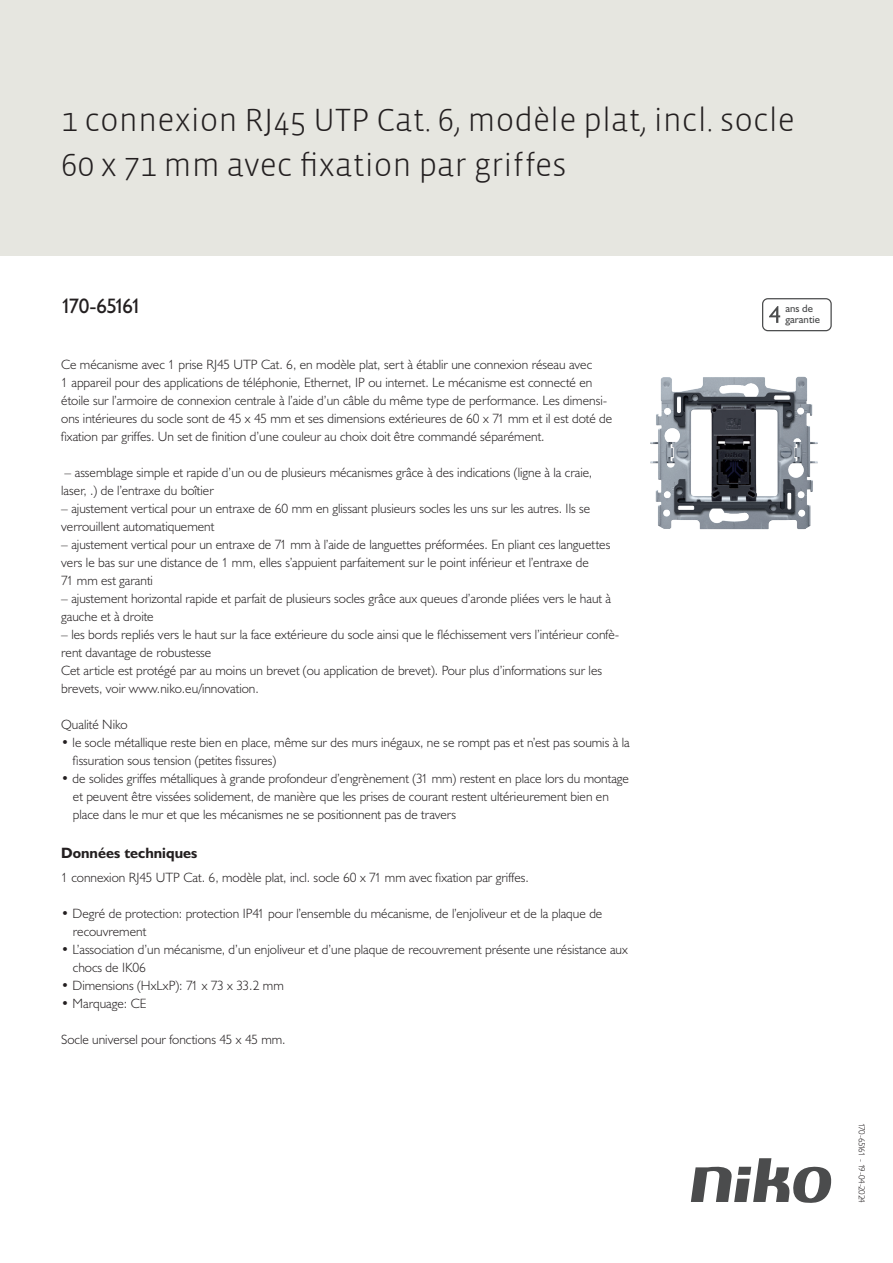
<style>
.page{position:relative;width:893px;height:1263px;background:#fff}
.page>*{position:absolute;margin:0;border:0;box-sizing:border-box;transform-origin:0 0}
.Title_datasheets{font:300 33px/45px "Vista Sans";color:#231f20}
.Article_number{font:21px "Humanist 521 BT";letter-spacing:-.105em;color:#231f20}
.Titles_parts{font:700 15px "Humanist 521 BT";color:#231f20}
.Platte_tekst_CAB{font:300 13.5px/18px "Humanist 521 BT";color:#231f20}
.USP_Bullets{font:300 13.5px/18px "Humanist 521 BT";color:#231f20}
.t1{font:10.8px/10.8px "Humanist 521 BT";color:#4b4c4d}
.Revision{font:300 9px "Humanist 521 BT";letter-spacing:-.08em;color:#231f20}
</style>
<div class="page">
<svg style="left:691px;top:1158px;width:141px;height:45px"></svg>
<div style="left:0;top:0;width:893px;height:255px;background:#e6e6e0"></div>
<svg style="left:762px;top:298px;width:70px;height:33px"></svg>
<img style="left:650px;top:376px;width:168px;height:154px">
<p class="Title_datasheets" style="left:61px;top:98px;width:735px">1 connexion RJ45 UTP Cat. 6, modèle plat, incl. socle<br>60 x 71 mm avec fixation par griffes</p>
<p class="Article_number" style="left:61px;top:293px;width:82px">170-65161</p>
<p class="t1" style="left:785px;top:303px;width:36px">ans de garantie</p>
<p class="Platte_tekst_CAB" style="left:61px;top:355px;width:553px">Ce mécanisme avec 1 prise RJ45 UTP Cat. 6, en modèle plat, sert à établir une connexion réseau avec<br>1 appareil pour des applications de téléphonie, Ethernet, IP ou internet. Le mécanisme est connecté en étoile sur l’armoire de connexion centrale à l’aide d’un câble du même type de performance. Les dimensi&shy;ons intérieures du socle sont de 45 x 45 mm et ses dimensions extérieures de 60 x 71 mm et il est doté de fixation par griffes. Un set de finition d’une couleur au choix doit être commandé séparément.</p>
<p class="Platte_tekst_CAB" style="left:61px;top:463px;width:532px">– assemblage simple et rapide d’un ou de plusieurs mécanismes grâce à des indications (ligne à la craie, laser, .) de l’entraxe du boîtier</p>
<p class="Platte_tekst_CAB" style="left:61px;top:499px;width:531px">– ajustement vertical pour un entraxe de 60 mm en glissant plusieurs socles les uns sur les autres. Ils se verrouillent automatiquement</p>
<p class="Platte_tekst_CAB" style="left:61px;top:535px;width:551px">– ajustement vertical pour un entraxe de 71 mm à l’aide de languettes préformées. En pliant ces languettes vers le bas sur une distance de 1 mm, elles s’appuient parfaitement sur le point inférieur et l’entraxe de<br>71 mm est garanti</p>
<p class="Platte_tekst_CAB" style="left:61px;top:589px;width:551px">– ajustement horizontal rapide et parfait de plusieurs socles grâce aux queues d’aronde pliées vers le haut à gauche et à droite</p>
<p class="Platte_tekst_CAB" style="left:61px;top:625px;width:560px">– les bords repliés vers le haut sur la face extérieure du socle ainsi que le fléchissement vers l’intérieur confè&shy;rent davantage de robustesse<br>Cet article est protégé par au moins un brevet (ou application de brevet). Pour plus d’informations sur les brevets, voir www.niko.eu/innovation.</p>
<p class="USP_Bullets" style="left:61px;top:715px;width:68px">Qualité Niko</p>
<p class="USP_Bullets" style="left:73px;top:733px;width:558px;text-indent:-12px">• le socle métallique reste bien en place, même sur des murs inégaux, ne se rompt pas et n’est pas soumis à la fissuration sous tension (petites fissures)</p>
<p class="USP_Bullets" style="left:73px;top:769px;width:558px;text-indent:-12px">• de solides griffes métalliques à grande profondeur d’engrènement (31 mm) restent en place lors du montage et peuvent être vissées solidement, de manière que les prises de courant restent ultérieurement bien en place dans le mur et que les mécanismes ne se positionnent pas de travers</p>
<p class="Titles_parts" style="left:61px;top:843px;width:138px">Données techniques</p>
<p class="Platte_tekst_CAB" style="left:61px;top:868px;width:469px">1 connexion RJ45 UTP Cat. 6, modèle plat, incl. socle 60 x 71 mm avec fixation par griffes.</p>
<p class="USP_Bullets" style="left:73px;top:904px;width:531px;text-indent:-12px">• Degré de protection: protection IP41 pour l’ensemble du mécanisme, de l’enjoliveur et de la plaque de recouvrement</p>
<p class="USP_Bullets" style="left:73px;top:940px;width:556px;text-indent:-12px">• L’association d’un mécanisme, d’un enjoliveur et d’une plaque de recouvrement présente une résistance aux chocs de IK06</p>
<p class="USP_Bullets" style="left:61px;top:976px;width:224px">• Dimensions (HxLxP): 71 x 73 x 33.2 mm</p>
<p class="USP_Bullets" style="left:61px;top:994px;width:87px">• Marquage: CE</p>
<p class="USP_Bullets" style="left:61px;top:1030px;width:226px">Socle universel pour fonctions 45 x 45 mm.</p>
<p class="Revision" style="left:868px;top:1123px;width:81px;rotate:90deg">170-65161 - 19-04-2024</p>
</div>
